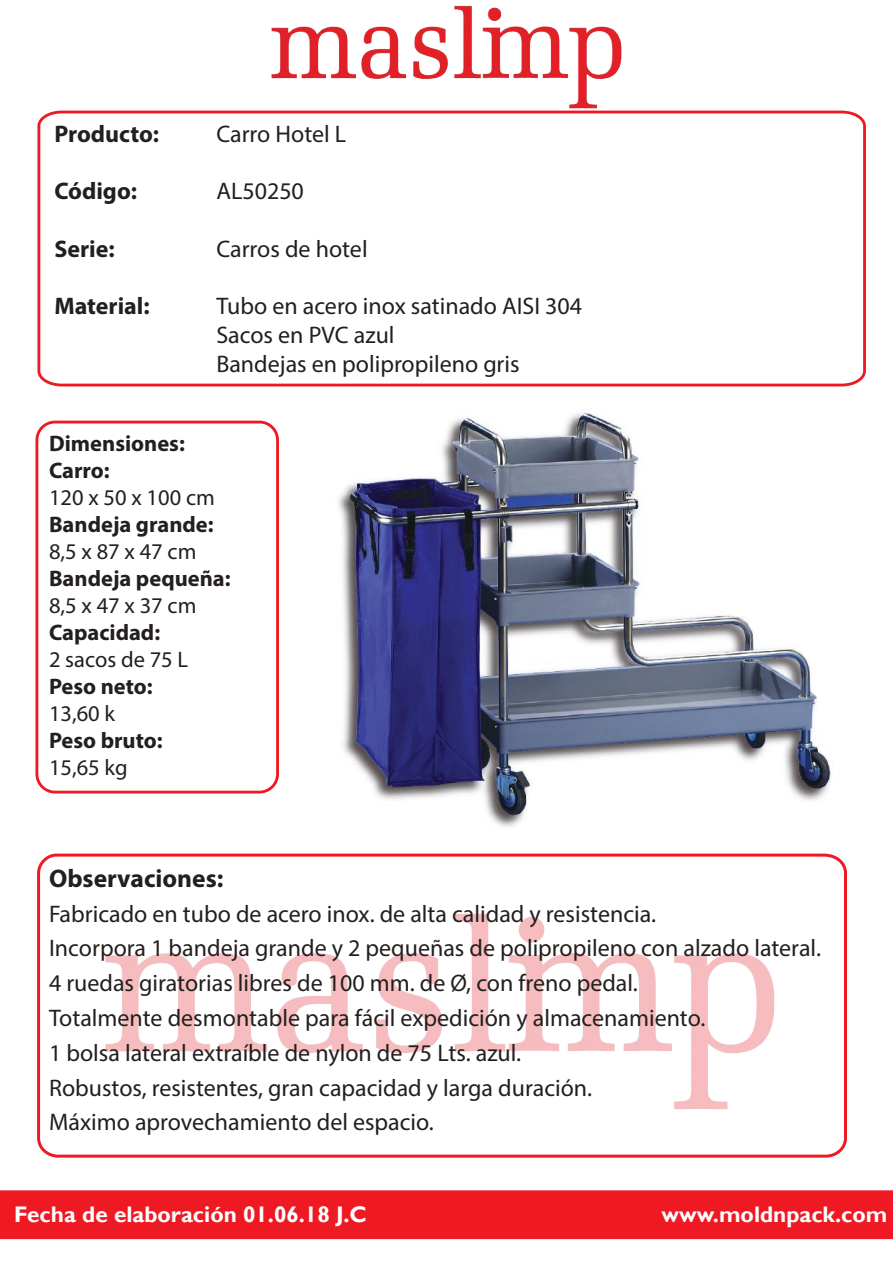
<style>
.page{position:relative;width:893px;height:1263px;background:#fff}
.page>*{position:absolute;margin:0;border:0;box-sizing:border-box;transform-origin:0 0}
.t1{font:700 25.5px "Myriad Pro";color:#241f1f}
.t2{font:24px/34.8px "Myriad Pro";color:#241f1f}
.t3{font:700 24px "Myriad Pro";color:#241f1f}
.t4{font:700 22.5px/27px "Myriad Pro";color:#241f1f}
.t5{font:22.5px "Myriad Pro";color:#241f1f}
.t6{font:700 22.5px "Gill Sans";color:#fff}
</style>
<div class="page">
<svg style="left:37px;top:110px;width:829px;height:277px"></svg>
<div style="left:0;top:1190px;width:893px;height:49px;background:#ef1923"></div>
<svg style="left:37px;top:853px;width:810px;height:305px"></svg>
<div style="left:35px;top:421px;width:244px;height:372px;border:3px solid #ef1923;border-radius:18px"></div>
<img style="left:338px;top:411px;width:493px;height:416px">
<img style="left:267px;top:5px;width:359px;height:107px">
<p class="t3" style="left:54px;top:118px;width:106px">Producto:</p>
<p class="t2" style="left:216px;top:116px;width:131px">Carro Hotel L</p>
<p class="t3" style="left:54px;top:175px;width:84px">Código:</p>
<p class="t2" style="left:216px;top:173px;width:89px">AL50250</p>
<p class="t3" style="left:54px;top:233px;width:62px">Serie:</p>
<p class="t2" style="left:216px;top:231px;width:153px">Carros de hotel</p>
<p class="t3" style="left:54px;top:291px;width:97px">Material:</p>
<p class="t2" style="left:216px;top:291px;width:367px;line-height:28.8px">Tubo en acero inox satinado AISI 304<br>Sacos en PVC azul<br>Bandejas en polipropileno gris</p>
<p class="t4" style="left:49px;top:429px;width:137px">Dimensiones:<br>Carro:</p>
<p class="t5" style="left:49px;top:483px;width:167px">120 x 50 x 100 cm</p>
<p class="t4" style="left:49px;top:510px;width:166px">Bandeja grande:</p>
<p class="t5" style="left:49px;top:537px;width:149px">8,5 x 87 x 47 cm</p>
<p class="t4" style="left:49px;top:564px;width:183px">Bandeja pequeña:</p>
<p class="t5" style="left:49px;top:591px;width:149px">8,5 x 47 x 37 cm</p>
<p class="t4" style="left:49px;top:618px;width:113px">Capacidad:</p>
<p class="t5" style="left:49px;top:645px;width:141px">2 sacos de 75 L</p>
<p class="t4" style="left:49px;top:672px;width:105px">Peso neto:</p>
<p class="t5" style="left:49px;top:699px;width:68px">13,60 k</p>
<p class="t4" style="left:49px;top:726px;width:115px">Peso bruto:</p>
<p class="t5" style="left:49px;top:753px;width:80px">15,65 kg</p>
<p class="t1" style="left:49px;top:861px;width:176px">Observaciones:</p>
<p class="t2" style="left:49px;top:896px;width:773px">Fabricado en tubo de acero inox. de alta calidad y resistencia.<br>Incorpora 1 bandeja grande y 2 pequeñas de polipropileno con alzado lateral.<br>4 ruedas giratorias libres de 100 mm. de Ø, con freno pedal.<br>Totalmente desmontable para fácil expedición y almacenamiento.<br>1 bolsa lateral extraíble de nylon de 75 Lts. azul.<br>Robustos, resistentes, gran capacidad y larga duración.<br>Máximo aprovechamiento del espacio.</p>
<p class="t6" style="left:14px;top:1201px;width:354px">Fecha de elaboración 01.06.18 J.C</p>
<p class="t6" style="left:662px;top:1201px;width:227px">www.moldnpack.com</p>
</div>
